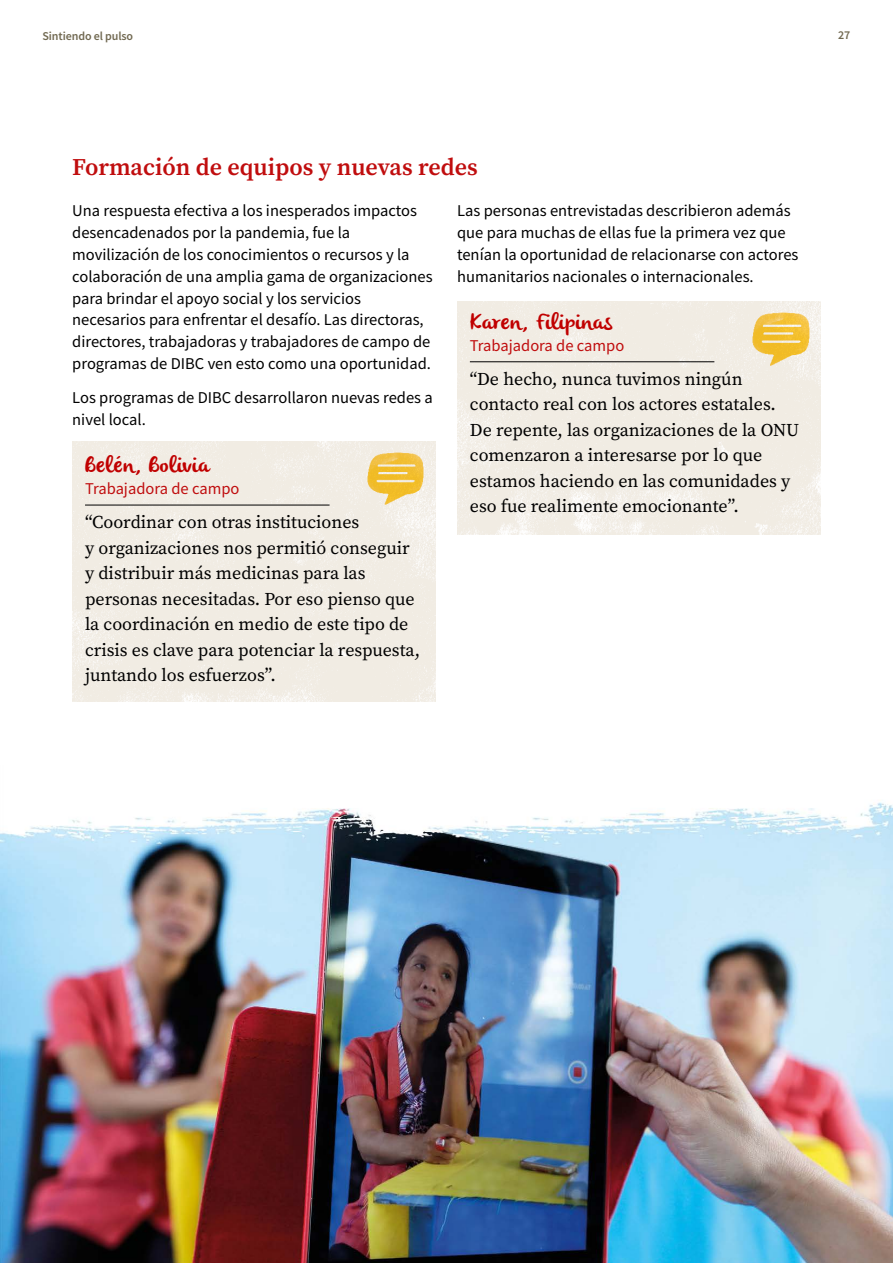
<style>
.page{position:relative;width:893px;height:1263px;background:#fff}
.page>*{position:absolute;margin:0;border:0;box-sizing:border-box;transform-origin:0 0}
.H4_-_criteria{font:600 24px "Source Serif Pro";color:#c00d0e}
.p_-_interviewee{font:22.5px "olivier";letter-spacing:.02em;color:#c00000}
.p_-_quote{font:18px/25.5px "Source Serif Pro";color:#000}
.p_-_body_text{font:16.5px/21.8px "Source Sans Pro";color:#000}
.p_-_interviewee-2{font:16.5px "Source Sans Pro";color:#c00d0e}
.t1{font:600 12px "Source Sans Pro";letter-spacing:-.01em;color:#716951}
</style>
<div class="page">
<div style="left:72px;top:442px;width:364px;height:260px;background:#f1ece3"></div>
<img style="left:367px;top:452px;width:57px;height:53px">
<div style="left:458px;top:302px;width:363px;height:232px;background:#f1ece3"></div>
<img style="left:752px;top:312px;width:57px;height:53px">
<hr style="left:85px;top:505px;width:245px;height:1px;background:#000">
<hr style="left:470px;top:361px;width:244px;height:1px;background:#000">
<img style="left:0;top:802px;width:893px;height:461px">
<p class="t1" style="left:43px;top:28px;width:92px">Sintiendo el pulso</p>
<p class="t1" style="left:838px;top:27px;width:14px">27</p>
<h4 class="H4_-_criteria" style="left:72px;top:151px;width:407px">Formación de equipos y nuevas redes</h4>
<p class="p_-_body_text" style="left:72px;top:200px;width:362px">Una respuesta efectiva a los inesperados impactos desencadenados por la pandemia, fue la movilización de los conocimientos o recursos y la colaboración de una amplia gama de organizaciones para brindar el apoyo social y los servicios necesarios para enfrentar el desafío. Las directoras, directores, trabajadoras y trabajadores de campo de programas de DIBC ven esto como una oportunidad.</p>
<p class="p_-_body_text" style="left:72px;top:387px;width:362px">Los programas de DIBC desarrollaron nuevas redes a nivel local.</p>
<p class="p_-_interviewee" style="left:85px;top:452px;width:126px">Belén, Bolivia</p>
<p class="p_-_interviewee-2" style="left:85px;top:478px;width:156px">Trabajadora de campo</p>
<p class="p_-_quote" style="left:85px;top:509px;width:337px">“Coordinar con otras instituciones<br>y organizaciones nos permitió conseguir y distribuir más medicinas para las personas necesitadas. Por eso pienso que la coordinación en medio de este tipo de crisis es clave para potenciar la respuesta, juntando los esfuerzos”.</p>
<p class="p_-_body_text" style="left:457px;top:200px;width:343px">Las personas entrevistadas describieron además que para muchas de ellas fue la primera vez que tenían la oportunidad de relacionarse con actores humanitarios nacionales o internacionales.</p>
<p class="p_-_interviewee" style="left:470px;top:309px;width:144px">Karen, Filipinas</p>
<p class="p_-_interviewee-2" style="left:470px;top:335px;width:156px">Trabajadora de campo</p>
<p class="p_-_quote" style="left:470px;top:366px;width:331px">“De hecho, nunca tuvimos ningún contacto real con los actores estatales.<br>De repente, las organizaciones de la ONU comenzaron a interesarse por lo que estamos haciendo en las comunidades y eso fue realimente emocionante”.</p>
</div>
